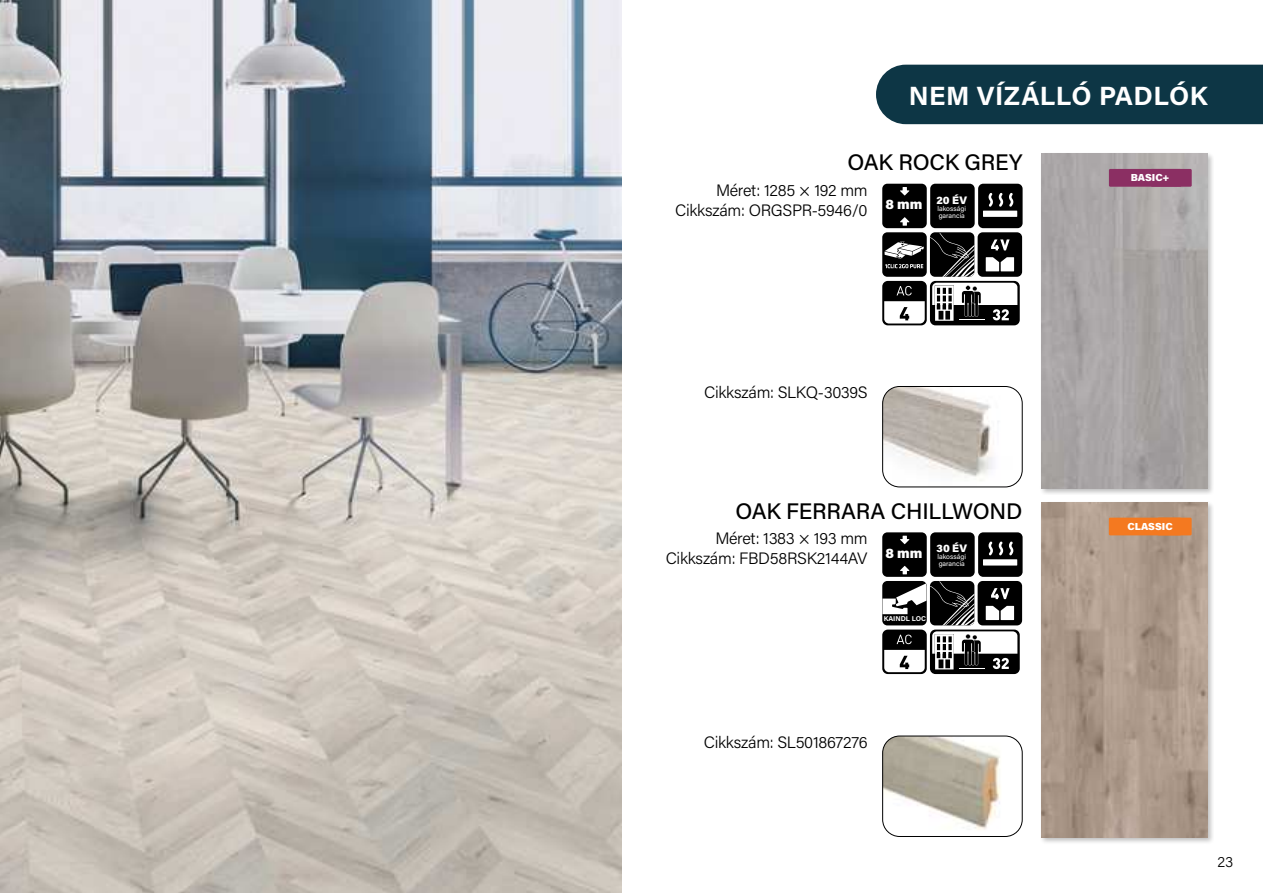
<style>
.page{position:relative;width:1263px;height:893px;background:#fff}
.page>*{position:absolute;margin:0;border:0;box-sizing:border-box;transform-origin:0 0}
.t1{font:700 26.4px "Acumin Pro";letter-spacing:.015em;color:#fff}
.t2{font:500 22.5px "Acumin Pro";letter-spacing:-.01em;color:#000}
.t3{font:300 16.5px/19.8px "Acumin Pro";letter-spacing:-.02em;color:#000}
.t4{font:300 15px "Acumin Pro";color:#000}
.t5{font:900 10.2px "Acumin Pro";letter-spacing:-.005em;color:#fff}
.t6{font:700 7.05px "Acumin Pro";color:#fff}
.t7{font:6.9px/6.9px "Acumin Pro";color:#fff}
</style>
<div class="page">
<img style="left:0;top:0;width:622px;height:893px">
<div style="left:1039px;top:500px;width:175px;height:345px;background:#000;opacity:.25"></div>
<img style="left:1042px;top:503px;width:166px;height:335px">
<div style="left:882px;top:532px;width:45px;height:45px;background:#000;border-radius:5px"></div>
<svg style="left:900px;top:536px;width:9px;height:8px"></svg>
<svg style="left:900px;top:566px;width:9px;height:8px"></svg>
<div style="left:930px;top:532px;width:45px;height:45px;background:#000;border-radius:5px"></div>
<div style="left:978px;top:532px;width:44px;height:45px;background:#000;border-radius:5px"></div>
<svg style="left:1009px;top:541px;width:4px;height:14px"></svg>
<svg style="left:999px;top:541px;width:4px;height:14px"></svg>
<svg style="left:988px;top:541px;width:5px;height:14px"></svg>
<div style="left:983px;top:559px;width:34px;height:7px;background:#fff"></div>
<svg style="left:882px;top:581px;width:92px;height:44px"></svg>
<div style="left:978px;top:581px;width:44px;height:44px;background:#000;border-radius:5px"></div>
<svg style="left:986px;top:606px;width:28px;height:14px"></svg>
<svg style="left:991px;top:588px;width:18px;height:11px"></svg>
<div style="left:882px;top:630px;width:45px;height:44px;background:#000;border-radius:6px"></div>
<svg style="left:896px;top:635px;width:16px;height:9px"></svg>
<svg style="left:884px;top:650px;width:41px;height:22px"></svg>
<div style="left:930px;top:630px;width:90px;height:44px;background:#000;border-radius:6px"></div>
<svg style="left:932px;top:631px;width:85px;height:38px"></svg>
<div style="left:1109px;top:518px;width:72px;height:17px;background:#f47920"></div>
<svg style="left:1181px;top:518px;width:10px;height:17px"></svg>
<div style="left:882px;top:184px;width:45px;height:44px;background:#000;border-radius:5px"></div>
<svg style="left:900px;top:187px;width:9px;height:9px"></svg>
<svg style="left:900px;top:217px;width:9px;height:9px"></svg>
<div style="left:930px;top:184px;width:45px;height:44px;background:#000;border-radius:5px"></div>
<div style="left:978px;top:184px;width:44px;height:44px;background:#000;border-radius:5px"></div>
<svg style="left:1009px;top:193px;width:4px;height:14px"></svg>
<svg style="left:999px;top:193px;width:4px;height:14px"></svg>
<svg style="left:988px;top:193px;width:5px;height:14px"></svg>
<div style="left:983px;top:211px;width:34px;height:6px;background:#fff"></div>
<div style="left:882px;top:232px;width:45px;height:45px;background:#000;border-radius:5px"></div>
<svg style="left:884px;top:241px;width:40px;height:27px"></svg>
<svg style="left:930px;top:232px;width:44px;height:45px"></svg>
<div style="left:978px;top:232px;width:44px;height:45px;background:#000;border-radius:5px"></div>
<svg style="left:986px;top:257px;width:28px;height:14px"></svg>
<svg style="left:991px;top:239px;width:18px;height:11px"></svg>
<div style="left:882px;top:281px;width:45px;height:44px;background:#000;border-radius:6px"></div>
<svg style="left:896px;top:286px;width:16px;height:9px"></svg>
<svg style="left:884px;top:301px;width:41px;height:22px"></svg>
<div style="left:930px;top:281px;width:90px;height:44px;background:linear-gradient(to right,#000,#000);border-radius:6px"></div>
<svg style="left:932px;top:283px;width:85px;height:38px"></svg>
<div style="left:1039px;top:151px;width:175px;height:344px;background:#000;opacity:.25"></div>
<img style="left:1042px;top:154px;width:166px;height:334px">
<div style="left:1109px;top:169px;width:72px;height:18px;background:#8b2f63"></div>
<svg style="left:1151px;top:169px;width:41px;height:18px"></svg>
<div style="left:876px;top:65px;width:387px;height:59px;background:#0d3645"></div>
<img style="left:883px;top:386px;width:139px;height:101px">
<div style="left:882px;top:386px;width:140px;height:101px;border:1px solid #000;border-radius:17px"></div>
<img style="left:883px;top:736px;width:139px;height:100px">
<div style="left:882px;top:736px;width:140px;height:101px;border:1px solid #000;border-radius:17px"></div>
<h1 class="t1" style="left:909px;top:81px;width:300px">NEM VÍZÁLLÓ PADLÓK</h1>
<h2 class="t2" style="left:847px;top:150px;width:177px">OAK ROCK GREY</h2>
<p class="t3" style="left:675px;top:180px;width:293px;text-indent:41px">Méret: 1285 × 192 mm<br>Cikkszám: ORGSPR-5946/0 <sup>8</sup> <sup>mm</sup> <sup>20</sup> <sup>ÉV</sup></p>
<p class="t7" style="left:937px;top:205px;width:30px">lakossági garancia</p>
<p class="t5" style="left:1131px;top:172px;width:40px">BASIC+</p>
<p class="t3" style="left:704px;top:383px;width:165px">Cikkszám: SLKQ-3039S</p>
<h2 class="t2" style="left:735px;top:499px;width:289px">OAK FERRARA CHILLWOND</h2>
<p class="t3" style="left:666px;top:529px;width:303px;text-indent:50px">Méret: 1383 × 193 mm<br>Cikkszám: FBD58RSK2144AV <sup>8</sup> <sup>mm</sup> <sup>30</sup> <sup>ÉV</sup></p>
<p class="t7" style="left:937px;top:553px;width:30px">lakossági garancia</p>
<p class="t6" style="left:884px;top:615px;width:44px">KAINDL LOC</p>
<p class="t3" style="left:704px;top:732px;width:165px">Cikkszám: SL501867276</p>
<p class="t5" style="left:1127px;top:521px;width:47px">CLASSIC</p>
<p class="t4" style="left:1217px;top:853px;width:17px">23</p>
</div>
